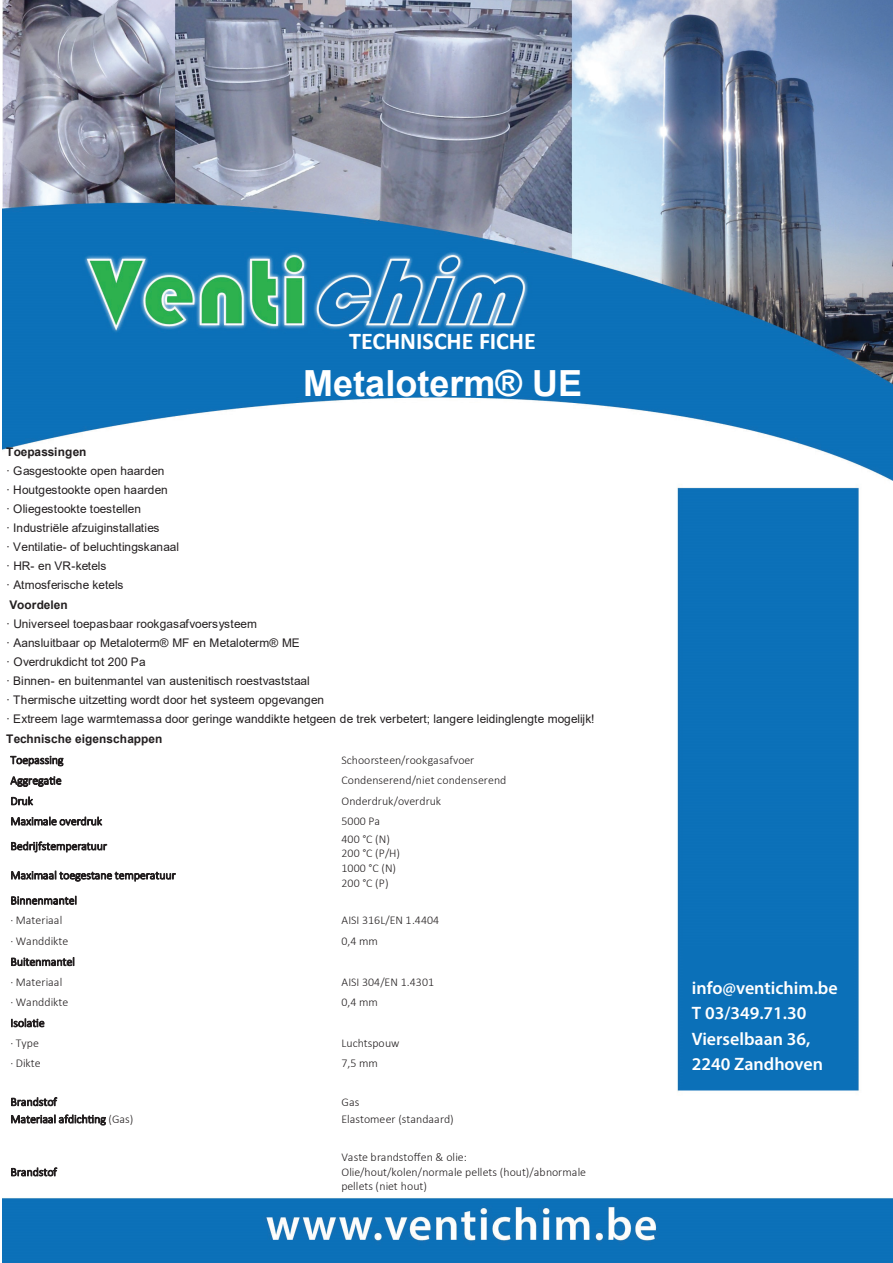
<style>
.page{position:relative;width:893px;height:1263px;background:#fff}
.page>*{position:absolute;margin:0;border:0;box-sizing:border-box;transform-origin:0 0}
.t1{font:700 36px "Arial";color:#fff}
.t2{font:700 24.15px "Calibri";letter-spacing:-.005em;color:#fff}
.t3{font:600 18px/25.5px "Myriad Pro";color:#fff}
.t4{font:300 11.85px/14.7px "Calibri";color:#231f20}
.t5{font:11.85px/19.2px "Arial";color:#231f20}
.t6{font:700 11.85px "Arial";letter-spacing:-.005em;color:#231f20}
</style>
<div class="page">
<img style="left:2px;top:0;width:891px;height:1262px">
<div style="left:683px;top:946px;width:170px;height:142px;background:#0b70b8"></div>
<h2 class="t2" style="left:349px;top:324px;width:188px">TECHNISCHE FICHE</h2>
<h1 class="t1" style="left:303px;top:358px;width:280px">Metaloterm® UE</h1>
<p class="t6" style="left:6px;top:443px;width:82px">Toepassingen</p>
<p class="t5" style="left:6px;top:461px;width:174px">· Gasgestookte open haarden<br>· Houtgestookte open haarden<br>· Oliegestookte toestellen<br>· Industriële afzuiginstallaties<br>· Ventilatie- of beluchtingskanaal · HR- en VR-ketels<br>· Atmosferische ketels</p>
<p class="t6" style="left:9px;top:596px;width:60px">Voordelen</p>
<p class="t5" style="left:6px;top:614px;width:590px">· Universeel toepasbaar rookgasafvoersysteem<br>· Aansluitbaar op Metaloterm® MF en Metaloterm® ME<br>· Overdrukdicht tot 200 Pa<br>· Binnen- en buitenmantel van austenitisch roestvaststaal<br>· Thermische uitzetting wordt door het systeem opgevangen<br>· Extreem lage warmtemassa door geringe wanddikte hetgeen de trek verbetert; langere leidinglengte mogelijk!</p>
<p class="t6" style="left:6px;top:730px;width:158px">Technische eigenschappen</p>
<p class="t4" style="left:10px;top:752px;width:55px">Toepassing</p>
<p class="t4" style="left:341px;top:752px;width:134px">Schoorsteen/rookgasafvoer</p>
<p class="t4" style="left:10px;top:773px;width:53px">Aggregatie</p>
<p class="t4" style="left:341px;top:773px;width:166px">Condenserend/niet condenserend</p>
<p class="t4" style="left:10px;top:793px;width:24px">Druk</p>
<p class="t4" style="left:341px;top:793px;width:101px">Onderdruk/overdruk</p>
<p class="t4" style="left:10px;top:814px;width:93px">Maximale overdruk</p>
<p class="t4" style="left:341px;top:814px;width:40px">5000 Pa</p>
<p class="t4" style="left:10px;top:838px;width:98px">Bedrijfstemperatuur</p>
<p class="t4" style="left:341px;top:831px;width:60px">400 °C (N)<br>200 °C (P/H)</p>
<p class="t4" style="left:10px;top:868px;width:167px">Maximaal toegestane temperatuur</p>
<p class="t4" style="left:341px;top:860px;width:56px">1000 °C (N)<br>200 °C (P)</p>
<p class="t4" style="left:10px;top:890px;width:68px;line-height:20.1px">Binnenmantel · Materiaal</p>
<p class="t4" style="left:341px;top:913px;width:99px">AISI 316L/EN 1.4404</p>
<p class="t4" style="left:10px;top:933px;width:60px">· Wanddikte</p>
<p class="t4" style="left:341px;top:933px;width:38px">0,4 mm</p>
<p class="t4" style="left:10px;top:951px;width:66px;line-height:20.1px">Buitenmantel · Materiaal</p>
<p class="t4" style="left:341px;top:974px;width:94px">AISI 304/EN 1.4301</p>
<p class="t4" style="left:10px;top:995px;width:60px">· Wanddikte</p>
<p class="t4" style="left:341px;top:995px;width:38px">0,4 mm</p>
<p class="t4" style="left:10px;top:1012px;width:36px;line-height:20.5px">Isolatie · Type</p>
<p class="t4" style="left:341px;top:1036px;width:59px">Luchtspouw</p>
<p class="t4" style="left:10px;top:1056px;width:32px">· Dikte</p>
<p class="t4" style="left:341px;top:1056px;width:38px">7,5 mm</p>
<p class="t4" style="left:10px;top:1094px;width:48px">Brandstof</p>
<p class="t4" style="left:341px;top:1094px;width:19px">Gas</p>
<p class="t4" style="left:10px;top:1111px;width:125px">Materiaal afdichting (Gas)</p>
<p class="t4" style="left:341px;top:1111px;width:114px">Elastomeer (standaard)</p>
<p class="t4" style="left:10px;top:1164px;width:48px">Brandstof</p>
<p class="t4" style="left:341px;top:1150px;width:246px">Vaste brandstoffen &amp; olie:<br>Olie/hout/kolen/normale pellets (hout)/abnormale pellets (niet hout)</p>
<h3 class="t3" style="left:692px;top:974px;width:147px">info@ventichim.be<br>T 03/349.71.30<br>Vierselbaan 36,<br>2240 Zandhoven</h3>
</div>
